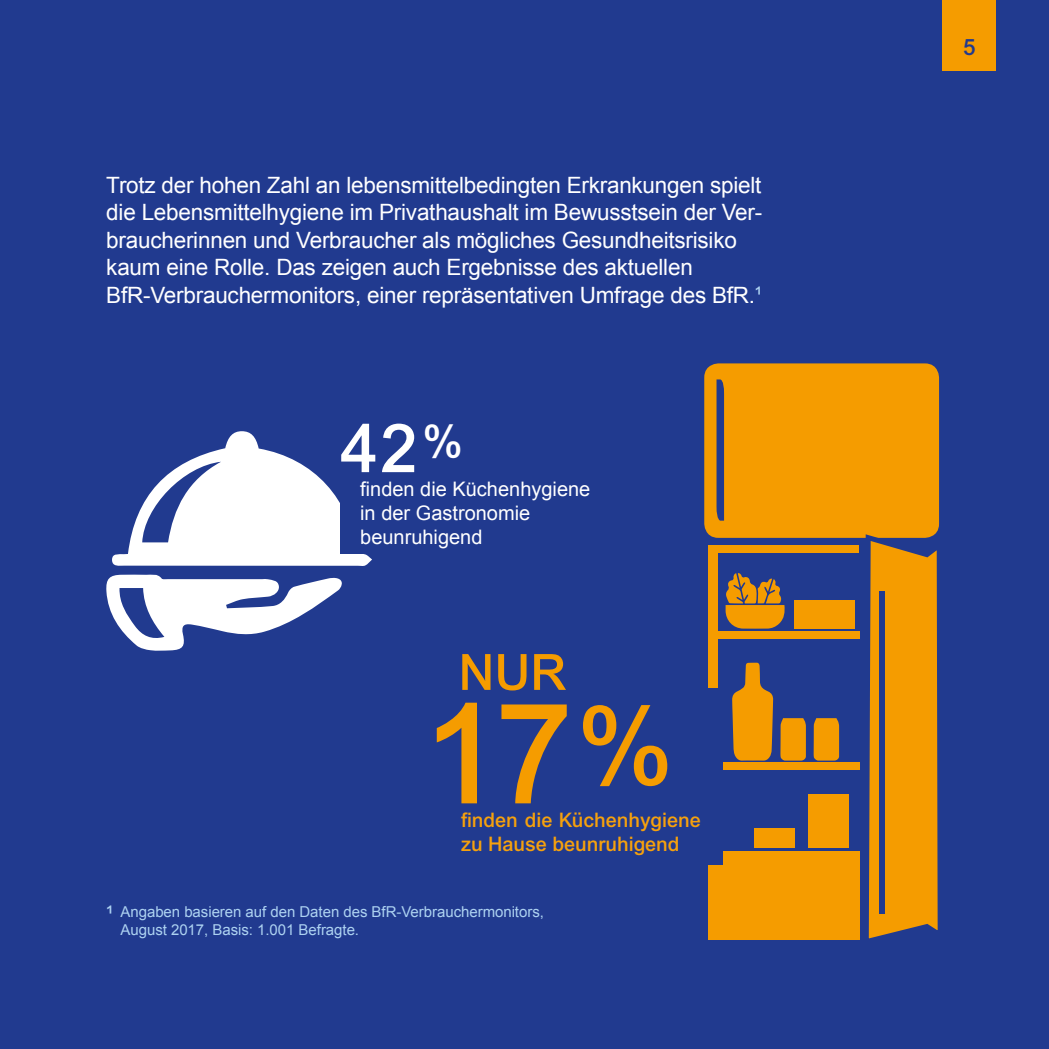
<style>
.page{position:relative;width:1049px;height:1049px;background:#213a8f}
.page>*{position:absolute;margin:0;border:0;box-sizing:border-box;transform-origin:0 0}
.t1{font:500 140px "Arial MT Pro";color:#f59c00}
.t2{font:500 107.5px "Arial MT Pro";color:#f59c00}
.t3{font:500 67.5px "Arial MT Pro";color:#fff}
.t4{font:500 50px "Arial MT Pro";color:#f59c00}
.t5{font:22.5px/27.5px "Arial";letter-spacing:-.01em;color:#fff}
.t6{font:500 22.5px "Arial MT Pro";color:#213a8f}
.t7{font:20px/24px "Arial";color:#fff}
.t8{font:500 20px "Arial MT Pro";color:#f6a10d}
.t9{font:15px/18px "Arial";letter-spacing:-.005em;color:#add2f1}
.s1{color:#add2f1}
.s2{font-size:22.5px}
</style>
<div class="page">
<div style="left:943px;top:0;width:53px;height:71px;background:#f59c00"></div>
<svg style="left:112px;top:431px;width:260px;height:135px"></svg>
<svg style="left:106px;top:574px;width:236px;height:77px"></svg>
<div style="left:340px;top:406px;width:366px;height:148px;background:#213a8f"></div>
<svg style="left:704px;top:363px;width:236px;height:577px"></svg>
<div style="left:808px;top:794px;width:41px;height:53px;background:#f59c00"></div>
<p class="t5" style="left:106px;top:171px;width:658px">Trotz der hohen Zahl an lebensmittelbedingten Erkrankungen spielt die Lebensmittelhygiene im Privathaushalt im Bewusstsein der Ver&shy;braucherinnen und Verbraucher als mögliches Gesundheitsrisiko kaum eine Rolle. Das zeigen auch Ergebnisse des aktuellen BfR-Verbrauchermonitors, einer repräsentativen Umfrage des BfR.<span class="s1">¹</span></p>
<h3 class="t3" style="left:340px;top:409px;width:124px">42 <sup>%</sup></h3>
<p class="t7" style="left:360px;top:477px;width:232px">finden die Küchenhygiene in der Gastronomie beunruhigend</p>
<h3 class="t4" style="left:458px;top:643px;width:109px">NUR</h3>
<h1 class="t1" style="left:423px;top:672px;width:150px">17</h1>
<p class="t8" style="left:461px;top:808px;width:241px">finden die Küchenhygiene</p>
<h2 class="t2" style="left:577px;top:682px;width:97px">%</h2>
<p class="t8" style="left:461px;top:832px;width:220px">zu Hause beunruhigend</p>
<p class="t9" style="left:120px;top:903px;width:425px;text-indent:-14px"><span class="s2">¹</span> Angaben basieren auf den Daten des BfR-Verbrauchermonitors,<br>August 2017, Basis: 1.001 Befragte.</p>
<p class="t6" style="left:963px;top:34px;width:14px">5</p>
</div>
